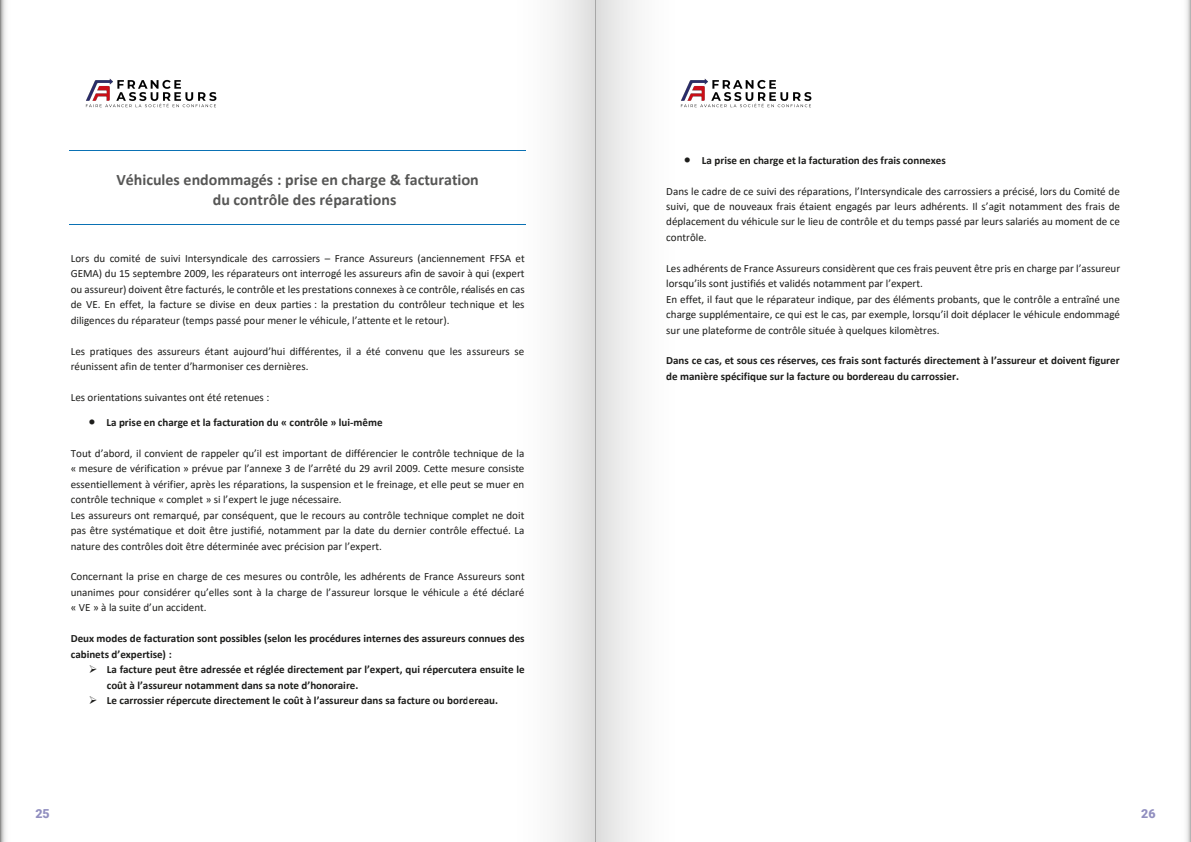
<style>
.page{position:relative;width:1191px;height:842px;background:#fff}
.page>*{position:absolute;margin:0;border:0;box-sizing:border-box;transform-origin:0 0}
.t1{font:700 16px/19.6px "Calibri";color:#575756}
.t2{font:900 12.4px "Roboto";color:#918fc0}
.t3{font:11px/15.4px "Calibri";color:#1d1d1b;text-align:justify}
.t4{font:700 11px/15.5px "Calibri";color:#1d1d1b}
</style>
<div class="page">
<hr style="left:69px;top:150px;width:457px;height:1px;background:#0a71b4">
<hr style="left:69px;top:223px;width:457px;height:1px;background:#0a71b4">
<img style="left:85px;top:78px;width:132px;height:30px">
<img style="left:723px;top:79px;width:89px;height:29px">
<div style="left:468px;top:0;width:127px;height:842px;background:linear-gradient(to right,#fff,#e8e8e8)"></div>
<div style="left:595px;top:0;width:128px;height:842px;background:linear-gradient(to right,#e7e7e7,#fff)"></div>
<svg style="left:1186px;top:0;width:5px;height:842px"></svg>
<svg style="left:0;top:0;width:6px;height:842px"></svg>
<hr style="left:595px;top:0;width:1px;height:842px;background:#9d9d9d">
<h1 class="t1" style="left:213px;top:170px;width:267px;text-indent:-97px">Véhicules endommagés : prise en charge &amp; facturation du contrôle des réparations</h1>
<p class="t3" style="left:71px;top:250px;width:455px">Lors du comité de suivi Intersyndicale des carrossiers – France Assureurs (anciennement FFSA et GEMA) du 15 septembre 2009, les réparateurs ont interrogé les assureurs afin de savoir à qui (expert ou assureur) doivent être facturés, le contrôle et les prestations connexes à ce contrôle, réalisés en cas de VE. En effet, la facture se divise en deux parties : la prestation du contrôleur technique et les diligences du réparateur (temps passé pour mener le véhicule, l’attente et le retour).</p>
<p class="t3" style="left:71px;top:343px;width:455px">Les pratiques des assureurs étant aujourd’hui différentes, il a été convenu que les assureurs se réunissent afin de tenter d’harmoniser ces dernières.</p>
<p class="t3" style="left:71px;top:389px;width:200px">Les orientations suivantes ont été retenues :</p>
<p class="t4" style="left:89px;top:414px;width:295px">• La prise en charge et la facturation du « contrôle » lui-même</p>
<p class="t3" style="left:71px;top:445px;width:455px;text-align:left">Tout d’abord, il convient de rappeler qu’il est important de différencier le contrôle technique de la « mesure de vérification » prévue par l’annexe 3 de l’arrêté du 29 avril 2009. Cette mesure consiste essentiellement à vérifier, après les réparations, la suspension et le freinage, et elle peut se muer en contrôle technique « complet » si l’expert le juge nécessaire.<br>Les assureurs ont remarqué, par conséquent, que le recours au contrôle technique complet ne doit pas être systématique et doit être justifié, notamment par la date du dernier contrôle effectué. La nature des contrôles doit être déterminée avec précision par l’expert.</p>
<p class="t3" style="left:71px;top:569px;width:455px">Concernant la prise en charge de ces mesures ou contrôle, les adhérents de France Assureurs sont unanimes pour considérer qu’elles sont à la charge de l’assureur lorsque le véhicule a été déclaré « VE » à la suite d’un accident.</p>
<p class="t4" style="left:71px;top:631px;width:455px">Deux modes de facturation sont possibles (selon les procédures internes des assureurs connues des cabinets d’expertise) :</p>
<p class="t4" style="left:107px;top:661px;width:419px;text-indent:-18px">➢ La facture peut être adressée et réglée directement par l’expert, qui répercutera ensuite le coût à l’assureur notamment dans sa note d’honoraire.</p>
<p class="t4" style="left:89px;top:692px;width:411px">➢ Le carrossier répercute directement le coût à l’assureur dans sa facture ou bordereau.</p>
<p class="t4" style="left:684px;top:152px;width:263px">• La prise en charge et la facturation des frais connexes</p>
<p class="t3" style="left:666px;top:183px;width:455px">Dans le cadre de ce suivi des réparations, l’Intersyndicale des carrossiers a précisé, lors du Comité de suivi, que de nouveaux frais étaient engagés par leurs adhérents. Il s’agit notamment des frais de déplacement du véhicule sur le lieu de contrôle et du temps passé par leurs salariés au moment de ce contrôle.</p>
<p class="t3" style="left:666px;top:260px;width:455px;text-align:left">Les adhérents de France Assureurs considèrent que ces frais peuvent être pris en charge par l’assureur lorsqu’ils sont justifiés et validés notamment par l’expert.<br>En effet, il faut que le réparateur indique, par des éléments probants, que le contrôle a entraîné une charge supplémentaire, ce qui est le cas, par exemple, lorsqu’il doit déplacer le véhicule endommagé sur une plateforme de contrôle située à quelques kilomètres.</p>
<p class="t4" style="left:666px;top:353px;width:455px">Dans ce cas, et sous ces réserves, ces frais sont facturés directement à l’assureur et doivent figurer de manière spécifique sur la facture ou bordereau du carrossier.</p>
<p class="t2" style="left:35px;top:805px;width:16px">25</p>
<p class="t2" style="left:1141px;top:805px;width:16px">26</p>
</div>
